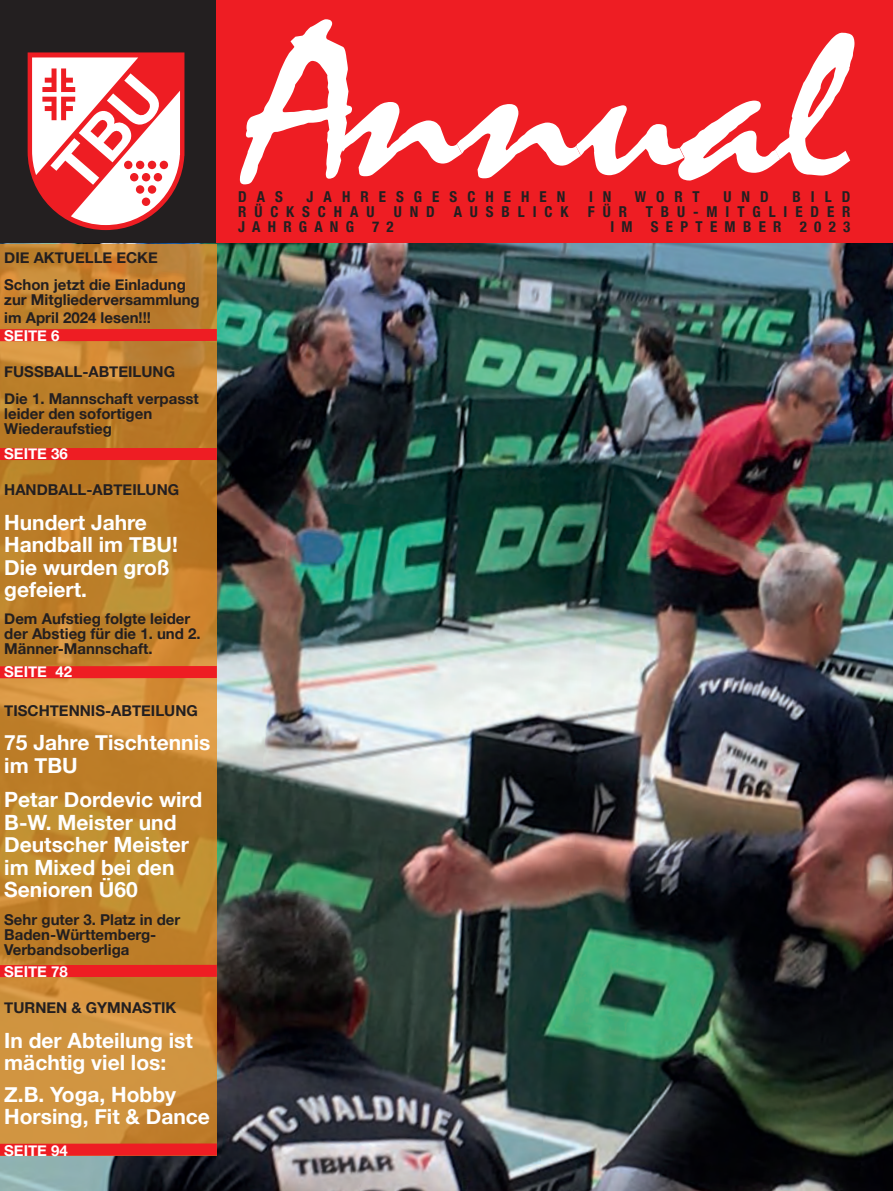
<style>
.page{position:relative;width:893px;height:1191px;background:#fff}
.page>*{position:absolute;margin:0;border:0;box-sizing:border-box;transform-origin:0 0}
.t1{font:700 21px/22.5px "Helvetica Neue";color:#fff}
.t2{font:700 15px/15px "Helvetica Neue";color:#231f20}
.t3{font:700 condensed 15px "Helvetica Neue";letter-spacing:.525em;color:#231f20}
.t4{font:700 15px "Helvetica Neue";color:#fff}
.t5{font:700 condensed 15px "Helvetica Neue";letter-spacing:.67em;color:#231f20}
.t6{font:700 condensed 15px "Helvetica Neue";letter-spacing:.485em;color:#231f20}
.t7{font:700 condensed 15px "Helvetica Neue";letter-spacing:.48em;color:#231f20}
</style>
<div class="page">
<div style="left:0;top:0;width:217px;height:244px;background:#231f20"></div>
<div style="left:217px;top:0;width:676px;height:244px;background:#ee1d23"></div>
<svg style="left:28px;top:52px;width:156px;height:178px;background:#e39294"></svg>
<svg style="left:240px;top:19px;width:615px;height:166px"></svg>
<img style="left:0;top:244px;width:893px;height:947px">
<svg style="left:0;top:244px;width:217px;height:899px;background:#c38530"></svg>
<div style="left:0;top:329px;width:217px;height:12px;background:#ee1d23"></div>
<div style="left:0;top:448px;width:217px;height:12px;background:#ee1d23"></div>
<div style="left:0;top:1143px;width:217px;height:12px;background:#ee1d23"></div>
<div style="left:0;top:964px;width:217px;height:13px;background:#ee1d23"></div>
<div style="left:0;top:666px;width:217px;height:12px;background:#ee1d23"></div>
<p class="t2" style="left:4px;top:250px;width:155px">DIE AKTUELLE ECKE</p>
<p class="t2" style="left:4px;top:277px;width:183px">Schon jetzt die Einladung</p>
<p class="t2" style="left:4px;top:292px;width:197px">zur Mitgliederversammlung</p>
<p class="t2" style="left:4px;top:310px;width:148px">im April 2024 lesen!!!</p>
<p class="t4" style="left:4px;top:324px;width:57px">SEITE 6</p>
<p class="t2" style="left:4px;top:364px;width:172px">FUSSBALL-ABTEILUNG</p>
<p class="t2" style="left:4px;top:391px;width:196px">Die 1. Mannschaft verpasst</p>
<p class="t2" style="left:4px;top:406px;width:150px">leider den sofortigen</p>
<p class="t2" style="left:4px;top:421px;width:109px">Wiederaufstieg</p>
<p class="t4" style="left:4px;top:442px;width:65px">SEITE 36</p>
<p class="t2" style="left:4px;top:483px;width:177px">HANDBALL-ABTEILUNG</p>
<p class="t1" style="left:4px;top:511px;width:144px">Hundert Jahre</p>
<p class="t1" style="left:4px;top:534px;width:175px">Handball im TBU!<br>Die wurden groß</p>
<p class="t1" style="left:4px;top:579px;width:84px">gefeiert.</p>
<p class="t2" style="left:4px;top:612px;width:198px">Dem Aufstieg folgte leider der Abstieg für die 1. und 2.<br>Männer-Mannschaft.</p>
<p class="t4" style="left:4px;top:660px;width:69px">SEITE 42</p>
<p class="t2" style="left:4px;top:703px;width:195px">TISCHTENNIS-ABTEILUNG</p>
<p class="t1" style="left:4px;top:732px;width:208px">75 Jahre Tischtennis im TBU</p>
<p class="t1" style="left:4px;top:789px;width:199px">Petar Dordevic wird<br>B-W. Meister und<br>Deutscher Meister</p>
<p class="t1" style="left:4px;top:856px;width:172px">im Mixed bei den</p>
<p class="t1" style="left:4px;top:879px;width:135px">Senioren Ü60</p>
<p class="t2" style="left:4px;top:912px;width:178px">Sehr guter 3. Platz in der</p>
<p class="t2" style="left:4px;top:927px;width:154px">Baden-Württemberg-</p>
<p class="t2" style="left:4px;top:942px;width:127px">Verbandsoberliga</p>
<p class="t4" style="left:4px;top:960px;width:65px">SEITE 78</p>
<p class="t2" style="left:4px;top:1000px;width:174px">TURNEN &amp; GYMNASTIK</p>
<p class="t1" style="left:4px;top:1029px;width:190px">In der Abteilung ist mächtig viel los:</p>
<p class="t1" style="left:4px;top:1083px;width:207px">Z.B. Yoga, Hobby<br>Horsing, Fit &amp; Dance</p>
<p class="t4" style="left:4px;top:1138px;width:65px">SEITE 94</p>
<p class="t3" style="left:238px;top:184px;width:46px">DAS</p>
<p class="t5" style="left:307px;top:184px;width:260px">JAHRESGESCHEHEN</p>
<p class="t3" style="left:589px;top:184px;width:24px">I N</p>
<p class="t3" style="left:635px;top:184px;width:67px">WORT</p>
<p class="t3" style="left:723px;top:184px;width:47px">UND</p>
<p class="t3" style="left:792px;top:184px;width:59px">BILD</p>
<p class="t3" style="left:238px;top:199px;width:138px">RÜCKSCHAU</p>
<p class="t3" style="left:394px;top:199px;width:43px">UND</p>
<p class="t3" style="left:454px;top:199px;width:116px">AUSBLICK</p>
<p class="t3" style="left:588px;top:199px;width:41px">FÜR</p>
<p class="t3" style="left:646px;top:199px;width:206px">TBU-MITGLIEDER</p>
<p class="t7" style="left:238px;top:214px;width:157px">JAHRGANG 72</p>
<p class="t6" style="left:610px;top:214px;width:242px">IM SEPTEMBER 2023</p>
</div>
